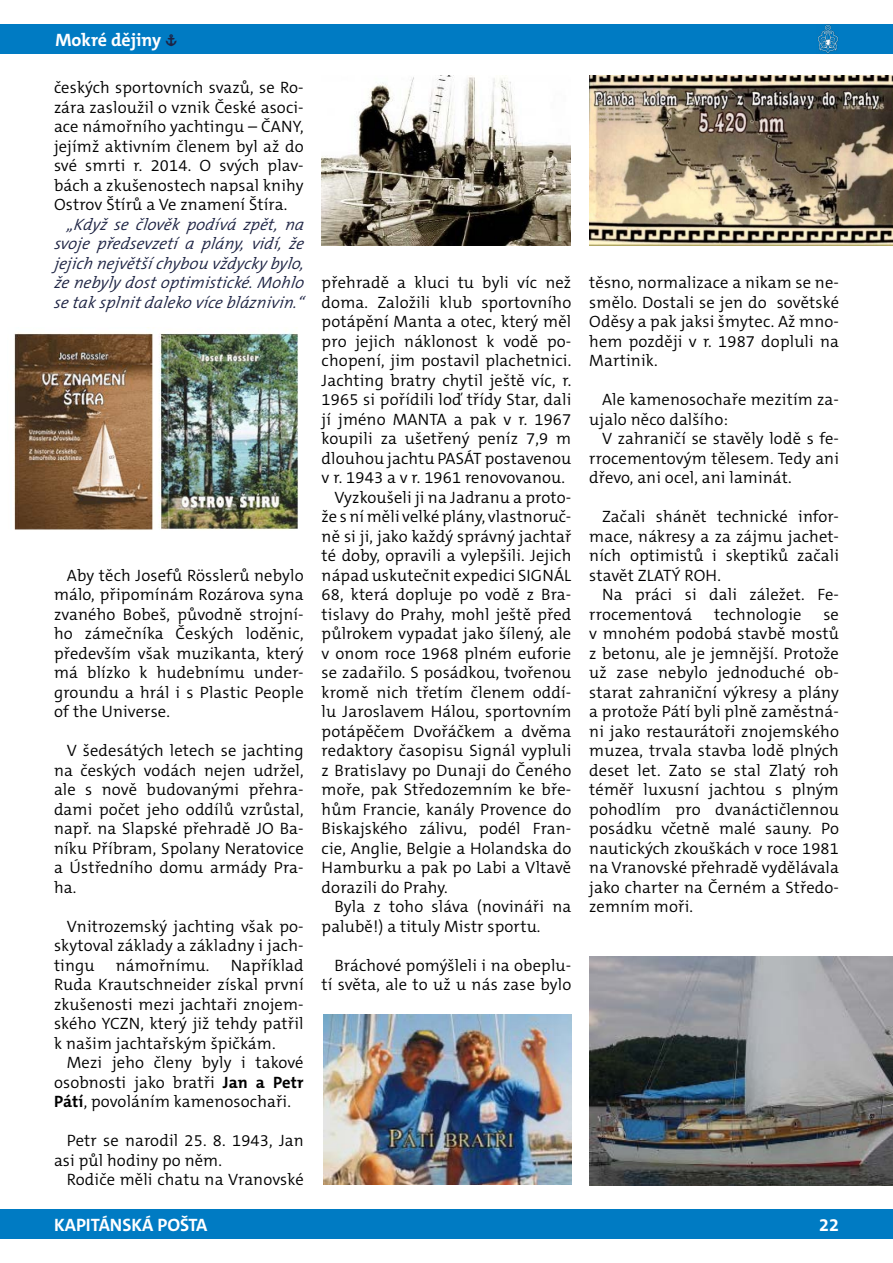
<style>
.page{position:relative;width:893px;height:1263px;background:#fff}
.page>*{position:absolute;margin:0;border:0;box-sizing:border-box;transform-origin:0 0}
.t1{font:700 18px "The Mix C5";color:#fff}
.t2{font:300 16.5px/19.5px "The Mix C5";letter-spacing:.01em;color:#000;text-align:justify}
.t3{font:italic 300 16.5px/19.5px "The Mix C5";letter-spacing:.01em;color:#1d2343}
.s1{font-family:"SKAUT";font-size:16.5px;color:#1d2343}
.s2{font-weight:700}
</style>
<div class="page">
<div style="left:0;top:1209px;width:893px;height:30px;background:#007bc3"></div>
<div style="left:0;top:24px;width:893px;height:30px;background:#007bc3"></div>
<svg style="left:818px;top:25px;width:20px;height:28px"></svg>
<img style="left:14px;top:327px;width:284px;height:203px">
<img style="left:322px;top:75px;width:248px;height:170px">
<img style="left:323px;top:1014px;width:248px;height:170px">
<img style="left:589px;top:75px;width:304px;height:170px">
<img style="left:589px;top:957px;width:304px;height:228px">
<p class="t1" style="left:55px;top:28px;width:123px">Mokré dějiny <span class="s1">»</span></p>
<p class="t2" style="left:54px;top:78px;width:251px">českých sportovních svazů, se Ro&shy;zára zasloužil o vznik České asoci&shy;ace námořního yachtingu – ČANY, jejímž aktivním členem byl až do své smrti r. 2014. O svých plav&shy;bách a zkušenostech napsal knihy Ostrov Štírů a Ve znamení Štíra.</p>
<p class="t3" style="left:54px;top:214px;width:254px;text-indent:13px">„ Když se člověk podívá zpět, na svoje předsevzetí a plány, vidí, že jej ich největší chybou vždycky bylo, že nebyly dost optimistické. Mohlo se tak splnit daleko více bláznivin.“</p>
<p class="t2" style="left:54px;top:565px;width:251px;text-indent:13px">Aby těch Josefů Rösslerů nebylo málo, připomínám Rozárova syna zvaného Bobeš, původně strojní&shy;ho zámečníka Českých loděnic, především však muzikanta, který má blízko k hudebnímu under&shy;groundu a hrál i s Plastic People of the Universe.</p>
<p class="t2" style="left:54px;top:741px;width:251px;text-indent:13px">V šedesátých letech se jachting na českých vodách nejen udržel, ale s nově budovanými přehra&shy;dami počet jeho oddílů vzrůstal, např. na Slapské přehradě JO Ba&shy;níku Příbram, Spolany Neratovice a Ústředního domu armády Pra&shy;ha.</p>
<p class="t2" style="left:54px;top:916px;width:251px;text-indent:13px">Vnitrozemský jachting však po&shy;skytoval základy a základny i jach&shy;tingu</p>
<p class="t2" style="left:54px;top:955px;width:251px;text-indent:177px">Například Ruda Krautschneider získal první zkušenosti mezi jachtaři znojem&shy;ského YCZN, který již tehdy patřil k našim jachtařským špičkám.</p>
<p class="t2" style="left:54px;top:1053px;width:251px;text-indent:13px">Mezi jeho členy byly i takové osobnosti jako bratři <span class="s2">Jan a Petr Pátí</span>, povoláním kamenosochaři.</p>
<p class="t2" style="left:54px;top:1131px;width:251px;text-indent:13px">Petr se narodil 25. 8. 1943, Jan asi půl hodiny po něm.</p>
<p class="t2" style="left:67px;top:1170px;width:238px">Rodiče měli chatu na Vranovské</p>
<p class="t2" style="left:116px;top:955px;width:95px">námořnímu.</p>
<p class="t2" style="left:322px;top:273px;width:251px">přehradě a kluci tu byli víc než</p>
<p class="t2" style="left:322px;top:292px;width:251px">doma. Založili klub sportovního</p>
<p class="t2" style="left:322px;top:312px;width:251px">potápění Manta a otec, který měl</p>
<p class="t2" style="left:322px;top:331px;width:251px">pro jejich náklonost k vodě po-</p>
<p class="t2" style="left:322px;top:351px;width:251px">chopení, jim postavil plachetnici.</p>
<p class="t2" style="left:322px;top:370px;width:251px">Jachting bratry chytil ještě víc, r.</p>
<p class="t2" style="left:322px;top:390px;width:251px">1965 si pořídili loď třídy Star, dali</p>
<p class="t2" style="left:322px;top:409px;width:251px">jí jméno MANTA a pak v r. 1967</p>
<p class="t2" style="left:322px;top:429px;width:251px">koupili za ušetřený peníz 7,9 m</p>
<p class="t2" style="left:322px;top:448px;width:251px">dlouhou jachtu PASÁT postavenou</p>
<p class="t2" style="left:322px;top:468px;width:245px">v r. 1943 a v r. 1961 renovovanou.</p>
<p class="t2" style="left:334px;top:487px;width:238px">Vyzkoušeli ji na Jadranu a proto-</p>
<p class="t2" style="left:322px;top:507px;width:251px">že s ní měli velké plány, vlastnoruč-</p>
<p class="t2" style="left:322px;top:526px;width:251px">ně si ji, jako každý správný jachtař</p>
<p class="t2" style="left:322px;top:546px;width:251px">té doby, opravili a vylepšili. Jejich</p>
<p class="t2" style="left:322px;top:565px;width:251px">nápad uskutečnit expedici SIGNÁL</p>
<p class="t2" style="left:322px;top:585px;width:251px">68, která dopluje po vodě z Bra-</p>
<p class="t2" style="left:322px;top:604px;width:251px">tislavy do Prahy, mohl ještě před</p>
<p class="t2" style="left:322px;top:624px;width:251px">půlrokem vypadat jako šílený, ale</p>
<p class="t2" style="left:322px;top:643px;width:251px">v onom roce 1968 plném euforie</p>
<p class="t2" style="left:322px;top:663px;width:251px">se zadařilo. S posádkou, tvořenou</p>
<p class="t2" style="left:322px;top:682px;width:251px">kromě nich třetím členem oddí-</p>
<p class="t2" style="left:322px;top:702px;width:251px">lu Jaroslavem Hálou, sportovním</p>
<p class="t2" style="left:322px;top:721px;width:251px">potápěčem Dvořáčkem a dvěma</p>
<p class="t2" style="left:322px;top:741px;width:251px">redaktory časopisu Signál vypluli</p>
<p class="t2" style="left:322px;top:760px;width:251px">z Bratislavy po Dunaji do Čeného</p>
<p class="t2" style="left:322px;top:780px;width:251px">moře, pak Středozemním ke bře-</p>
<p class="t2" style="left:322px;top:799px;width:251px">hům Francie, kanály Provence do</p>
<p class="t2" style="left:322px;top:819px;width:251px">Biskajského zálivu, podél Fran-</p>
<p class="t2" style="left:322px;top:838px;width:251px">cie, Anglie, Belgie a Holandska do</p>
<p class="t2" style="left:322px;top:858px;width:251px">Hamburku a pak po Labi a Vltavě</p>
<p class="t2" style="left:322px;top:877px;width:128px">dorazili do Prahy.</p>
<p class="t2" style="left:334px;top:897px;width:238px">Byla z toho sláva (novináři na</p>
<p class="t2" style="left:322px;top:916px;width:220px">palubě!) a tituly Mistr sportu.</p>
<p class="t2" style="left:322px;top:956px;width:251px;text-align:right">Bráchové pomýšleli i na obeplu&shy;tí světa, ale to už u nás zase bylo</p>
<p class="t2" style="left:589px;top:273px;width:251px">těsno, normalizace a nikam se ne&shy;smělo. Dostali se jen do sovětské Oděsy a pak jaksi šmytec. Až mno&shy;hem později v r. 1987 dopluli na Martinik.</p>
<p class="t2" style="left:589px;top:390px;width:251px;text-indent:13px">Ale kamenosochaře mezitím za&shy;ujalo něco dalšího:</p>
<p class="t2" style="left:589px;top:429px;width:251px;text-indent:13px">V zahraničí se stavěly lodě s fe&shy;rrocementovým tělesem. Tedy ani dřevo, ani ocel, ani laminát.</p>
<p class="t2" style="left:589px;top:507px;width:251px;text-indent:13px">Začali shánět technické infor&shy;mace, nákresy a za zájmu jachet&shy;ních optimistů i skeptiků začali stavět ZLATÝ ROH.</p>
<p class="t2" style="left:589px;top:585px;width:251px;text-indent:13px">Na práci si dali záležet. Fe&shy;rrocementová</p>
<p class="t2" style="left:714px;top:605px;width:89px">technologie</p>
<p class="t2" style="left:589px;top:605px;width:251px;text-indent:234px">se v mnohém podobá stavbě mostů z betonu, ale je jemnější. Protože už zase nebylo jednoduché ob&shy;starat zahraniční výkresy a plány a protože Pátí byli plně zaměstná&shy;ni jako restaurátoři znojemského muzea, trvala stavba lodě plných deset let. Zato se stal Zlatý roh téměř luxusní jachtou s plným pohodlím pro dvanáctičlennou posádku včetně malé sauny. Po nautických zkouškách v roce 1981 na Vranovské přehradě vydělávala jako charter na Černém a Středo&shy;zemním moři.</p>
<p class="t1" style="left:54px;top:1213px;width:155px">KAPITÁNSKÁ POŠTA</p>
<p class="t1" style="left:819px;top:1213px;width:21px">22</p>
</div>
